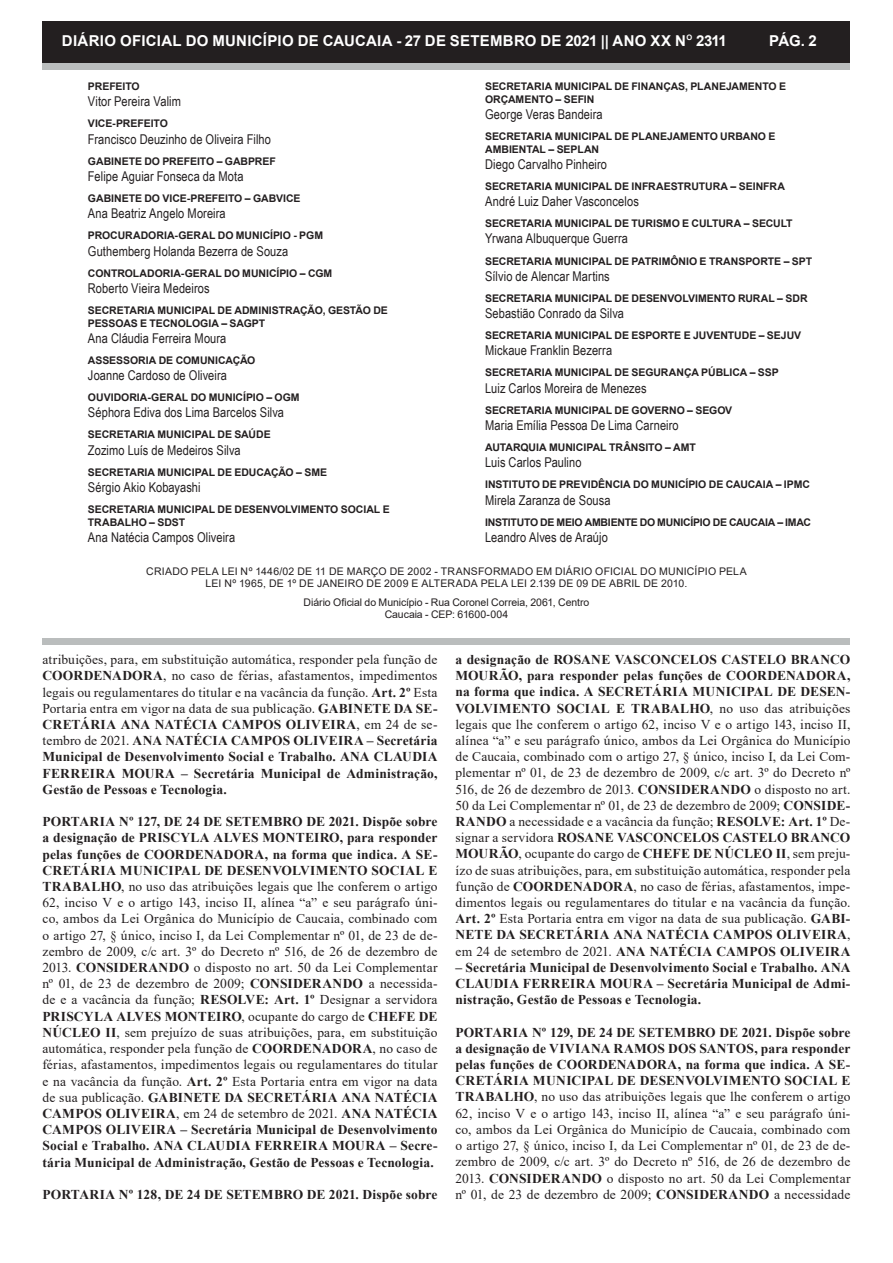
<style>
.page{position:relative;width:893px;height:1263px;background:#fff}
.page>*{position:absolute;margin:0;border:0;box-sizing:border-box;transform-origin:0 0}
.t1{font:700 15px "Arial";letter-spacing:.02em;color:#fff}
.texto_corrido{font:13.5px/16.2px "Times New Roman";letter-spacing:.01em;color:#231f20;text-align:justify}
.texto_corrido-2{font:700 13.5px/16.2px "Times New Roman";letter-spacing:.005em;color:#231f20;text-align:justify}
.t2{font:13.5px "Arial Narrow";letter-spacing:.005em;color:#231f20}
.t3{font:700 10.5px/12.6px "Arial";letter-spacing:-.005em;color:#231f20}
.t4{font:10.5px/12px "Arial";letter-spacing:.015em;color:#231f20;text-align:center}
.t5{font:10.5px/12px "Arial";letter-spacing:-.01em;color:#231f20;text-align:center}
.t6{font:700 10.5px "Arial";letter-spacing:-.025em;color:#231f20}
.s1{font-weight:400}
.s2{font-weight:700}
</style>
<div class="page">
<div style="left:43px;top:22px;width:807px;height:42px;background:#231f20"></div>
<div style="left:43px;top:64px;width:807px;height:6px;background:#babdbd"></div>
<div style="left:43px;top:638px;width:807px;height:6px;background:#babdbd"></div>
<p class="t1" style="left:62px;top:30px;width:666px">DIÁRIO OFICIAL DO MUNICÍPIO DE CAUCAIA - 27 DE SETEMBRO DE 2021 || ANO XX N<sup>O</sup> 2311</p>
<p class="t1" style="left:769px;top:30px;width:49px">PÁG. 2</p>
<p class="t3" style="left:88px;top:80px;width:53px">PREFEITO</p>
<p class="t2" style="left:88px;top:92px;width:94px">Vitor Pereira Valim</p>
<p class="t3" style="left:88px;top:117px;width:81px">VICE-PREFEITO</p>
<p class="t2" style="left:88px;top:129px;width:185px">Francisco Deuzinho de Oliveira Filho</p>
<p class="t3" style="left:88px;top:155px;width:189px">GABINETE DO PREFEITO – GABPREF</p>
<p class="t2" style="left:88px;top:166px;width:157px">Felipe Aguiar Fonseca da Mota</p>
<p class="t3" style="left:88px;top:192px;width:214px">GABINETE DO VICE-PREFEITO – GABVICE</p>
<p class="t2" style="left:88px;top:204px;width:139px">Ana Beatriz Angelo Moreira</p>
<p class="t3" style="left:88px;top:229px;width:237px">PROCURADORIA-GERAL DO MUNICÍPIO - PGM</p>
<p class="t2" style="left:88px;top:241px;width:202px">Guthemberg Holanda Bezerra de Souza</p>
<p class="t3" style="left:88px;top:267px;width:246px">CONTROLADORIA-GERAL DO MUNICÍPIO – CGM</p>
<p class="t2" style="left:88px;top:278px;width:123px">Roberto Vieira Medeiros</p>
<p class="t3" style="left:88px;top:304px;width:301px">SECRETARIA MUNICIPAL DE ADMINISTRAÇÃO, GESTÃO DE<br>PESSOAS E TECNOLOGIA – SAGPT</p>
<p class="t2" style="left:88px;top:328px;width:140px">Ana Cláudia Ferreira Moura</p>
<p class="t3" style="left:88px;top:354px;width:169px">ASSESSORIA DE COMUNICAÇÃO</p>
<p class="t2" style="left:88px;top:365px;width:141px">Joanne Cardoso de Oliveira</p>
<p class="t3" style="left:88px;top:391px;width:213px">OUVIDORIA-GERAL DO MUNICÍPIO – OGM</p>
<p class="t2" style="left:88px;top:403px;width:198px">Séphora Ediva dos Lima Barcelos Silva</p>
<p class="t3" style="left:88px;top:429px;width:184px">SECRETARIA MUNICIPAL DE SAÚDE</p>
<p class="t2" style="left:88px;top:440px;width:154px">Zozimo Luís de Medeiros Silva</p>
<p class="t3" style="left:88px;top:466px;width:241px">SECRETARIA MUNICIPAL DE EDUCAÇÃO – SME</p>
<p class="t2" style="left:88px;top:477px;width:114px">Sérgio Akio Kobayashi</p>
<p class="t3" style="left:88px;top:503px;width:303px">SECRETARIA MUNICIPAL DE DESENVOLVIMENTO SOCIAL E<br>TRABALHO – SDST</p>
<p class="t2" style="left:88px;top:527px;width:149px">Ana Natécia Campos Oliveira</p>
<p class="t3" style="left:485px;top:80px;width:302px">SECRETARIA MUNICIPAL DE FINANÇAS, PLANEJAMENTO E<br>ORÇAMENTO – SEFIN</p>
<p class="t2" style="left:485px;top:104px;width:119px">George Veras Bandeira</p>
<p class="t3" style="left:485px;top:130px;width:292px">SECRETARIA MUNICIPAL DE PLANEJAMENTO URBANO E<br>AMBIENTAL – SEPLAN</p>
<p class="t2" style="left:485px;top:154px;width:123px">Diego Carvalho Pinheiro</p>
<p class="t3" style="left:485px;top:180px;width:301px">SECRETARIA MUNICIPAL DE INFRAESTRUTURA – SEINFRA</p>
<p class="t2" style="left:485px;top:191px;width:155px">André Luiz Daher Vasconcelos</p>
<p class="t3" style="left:485px;top:217px;width:309px">SECRETARIA MUNICIPAL DE TURISMO E CULTURA – SECULT</p>
<p class="t2" style="left:485px;top:229px;width:144px">Yrwana Albuquerque Guerra</p>
<p class="t3" style="left:485px;top:255px;width:329px">SECRETARIA MUNICIPAL DE PATRIMÔNIO E TRANSPORTE – SPT</p>
<p class="t2" style="left:485px;top:266px;width:126px">Sílvio de Alencar Martins</p>
<p class="t3" style="left:485px;top:292px;width:324px">SECRETARIA MUNICIPAL DE DESENVOLVIMENTO RURAL – SDR</p>
<p class="t2" style="left:485px;top:303px;width:140px">Sebastião Conrado da Silva</p>
<p class="t3" style="left:485px;top:329px;width:318px">SECRETARIA MUNICIPAL DE ESPORTE E JUVENTUDE – SEJUV</p>
<p class="t2" style="left:485px;top:341px;width:129px">Mickaue Franklin Bezerra</p>
<p class="t3" style="left:485px;top:367px;width:295px">SECRETARIA MUNICIPAL DE SEGURANÇA PÚBLICA – SSP</p>
<p class="t2" style="left:485px;top:378px;width:163px">Luiz Carlos Moreira de Menezes</p>
<p class="t3" style="left:485px;top:404px;width:249px">SECRETARIA MUNICIPAL DE GOVERNO – SEGOV</p>
<p class="t2" style="left:485px;top:415px;width:195px">Maria Emília Pessoa De Lima Carneiro</p>
<p class="t3" style="left:485px;top:441px;width:212px">AUTARQUIA MUNICIPAL TRÂNSITO – AMT</p>
<p class="t2" style="left:485px;top:453px;width:98px">Luis Carlos Paulino</p>
<p class="t3" style="left:485px;top:478px;width:326px">INSTITUTO DE PREVIDÊNCIA DO MUNICÍPIO DE CAUCAIA – IPMC</p>
<p class="t2" style="left:485px;top:490px;width:127px">Mirela Zaranza de Sousa</p>
<p class="t6" style="left:485px;top:515px;width:328px">INSTITUTO DE MEIO AMBIENTE DO MUNICÍPIO DE CAUCAIA – IMAC</p>
<p class="t2" style="left:485px;top:527px;width:124px">Leandro Alves de Araújo</p>
<p class="t4" style="left:146px;top:565px;width:602px">CRIADO PELA LEI Nº 1446/02 DE 11 DE MARÇO DE 2002 - TRANSFORMADO EM DIÁRIO OFICIAL DO MUNICÍPIO PELA<br>LEI Nº 1965, DE 1º DE JANEIRO DE 2009 E ALTERADA PELA LEI 2.139 DE 09 DE ABRIL DE 2010.</p>
<p class="t5" style="left:304px;top:596px;width:287px">Diário Oficial do Município - Rua Coronel Correia, 2061, Centro<br>Caucaia - CEP: 61600-004</p>
<p class="texto_corrido-2" style="left:43px;top:651px;width:396px"><span class="s1">atribuições, para, em substituição automática, responder pela função de </span>COORDENADORA<span class="s1">, no caso de férias, afastamentos, impedimentos legais ou regulamentares do titular e na vacância da função.</span> Art. 2º <span class="s1">Esta Portaria entra em vigor na data de sua publicação.</span> GABINETE DA SE-CRETÁRIA ANA NATÉCIA CAMPOS OLIVEIRA<span class="s1">, em 24 de se&shy;tembro de 2021.</span> ANA NATÉCIA CAMPOS OLIVEIRA – Secretária Municipal de Desenvolvimento Social e Trabalho. ANA CLAUDIA FERREIRA MOURA – Secretária Municipal de Administração, Gestão de Pessoas e Tecnologia.</p>
<p class="texto_corrido" style="left:43px;top:813px;width:396px"><span class="s2">PORTARIA Nº 127, DE 24 DE SETEMBRO DE 2021. Dispõe sobre a designação de PRISCYLA ALVES MONTEIRO, para responder pelas funções de COORDENADORA, na forma que indica. A SE-CRETÁRIA MUNICIPAL DE DESENVOLVIMENTO SOCIAL E TRABALHO</span>, no uso das atribuições legais que lhe conferem o artigo 62, inciso V e o artigo 143, inciso II, alínea “a” e seu parágrafo úni&shy;co, ambos da Lei Orgânica do Município de Caucaia, combinado com o artigo 27, § único, inciso I, da Lei Complementar nº 01, de 23 de de&shy;zembro de 2009, c/c art. 3º do Decreto nº 516, de 26 de dezembro de 2013. <span class="s2">CONSIDERANDO</span> o disposto no art. 50 da Lei Complementar nº 01, de 23 de dezembro de 2009; <span class="s2">CONSIDERANDO</span> a necessida&shy;de e a vacância da função; <span class="s2">RESOLVE: Art. 1º</span> Designar a servidora <span class="s2">PRISCYLA ALVES MONTEIRO</span>, ocupante do cargo de <span class="s2">CHEFE DE NÚCLEO II</span>, sem prejuízo de suas atribuições, para, em substituição automática, responder pela função de <span class="s2">COORDENADORA</span>, no caso de férias, afastamentos, impedimentos legais ou regulamentares do titular e na vacância da função. <span class="s2">Art. 2º</span> Esta Portaria entra em vigor na data de sua publicação. <span class="s2">GABINETE DA SECRETÁRIA ANA NATÉCIA CAMPOS OLIVEIRA</span>, em 24 de setembro de 2021. <span class="s2">ANA NATÉCIA CAMPOS OLIVEIRA – Secretária Municipal de Desenvolvimento Social e Trabalho. ANA CLAUDIA FERREIRA MOURA – Secre&shy;tária Municipal de Administração, Gestão de Pessoas e Tecnologia.</span></p>
<p class="texto_corrido-2" style="left:43px;top:1186px;width:396px">PORTARIA Nº 128, DE 24 DE SETEMBRO DE 2021. Dispõe sobre</p>
<p class="texto_corrido" style="left:455px;top:651px;width:396px"><span class="s2">a designação de ROSANE VASCONCELOS CASTELO BRANCO MOURÃO, para responder pelas funções de COORDENADORA, na forma que indica. A SECRETÁRIA MUNICIPAL DE DESEN-VOLVIMENTO SOCIAL E TRABALHO</span>, no uso das atribuições legais que lhe conferem o artigo 62, inciso V e o artigo 143, inciso II, alínea “a” e seu parágrafo único, ambos da Lei Orgânica do Município de Caucaia, combinado com o artigo 27, § único, inciso I, da Lei Com&shy;plementar nº 01, de 23 de dezembro de 2009, c/c art. 3º do Decreto nº 516, de 26 de dezembro de 2013. <span class="s2">CONSIDERANDO</span> o disposto no art.<br>50 da Lei Complementar nº 01, de 23 de dezembro de 2009; <span class="s2">CONSIDE-RANDO</span> a necessidade e a vacância da função; <span class="s2">RESOLVE: Art. 1º</span> De&shy;signar a servidora <span class="s2">ROSANE VASCONCELOS CASTELO BRANCO MOURÃO</span>, ocupante do cargo de <span class="s2">CHEFE DE NÚCLEO II</span>, sem preju&shy;ízo de suas atribuições, para, em substituição automática, responder pela função de <span class="s2">COORDENADORA</span>, no caso de férias, afastamentos, impe&shy;dimentos legais ou regulamentares do titular e na vacância da função.<br><span class="s2">Art. 2º</span> Esta Portaria entra em vigor na data de sua publicação. <span class="s2">GABI-NETE DA SECRETÁRIA ANA NATÉCIA CAMPOS OLIVEIRA</span>, em 24 de setembro de 2021. <span class="s2">ANA NATÉCIA CAMPOS OLIVEIRA</span></p>
<p class="texto_corrido-2" style="left:455px;top:959px;width:396px">– Secretária Municipal de Desenvolvimento Social e Trabalho. ANA CLAUDIA FERREIRA MOURA – Secretária Municipal de Admi&shy;nistração, Gestão de Pessoas e Tecnologia.</p>
<p class="texto_corrido" style="left:455px;top:1023px;width:396px"><span class="s2">PORTARIA Nº 129, DE 24 DE SETEMBRO DE 2021. Dispõe sobre a designação de VIVIANA RAMOS DOS SANTOS, para responder pelas funções de COORDENADORA, na forma que indica. A SE-CRETÁRIA MUNICIPAL DE DESENVOLVIMENTO SOCIAL E TRABALHO</span>, no uso das atribuições legais que lhe conferem o artigo 62, inciso V e o artigo 143, inciso II, alínea “a” e seu parágrafo úni&shy;co, ambos da Lei Orgânica do Município de Caucaia, combinado com o artigo 27, § único, inciso I, da Lei Complementar nº 01, de 23 de de&shy;zembro de 2009, c/c art. 3º do Decreto nº 516, de 26 de dezembro de 2013. <span class="s2">CONSIDERANDO</span> o disposto no art. 50 da Lei Complementar nº 01, de 23 de dezembro de 2009; <span class="s2">CONSIDERANDO</span> a necessidade</p>
</div>
